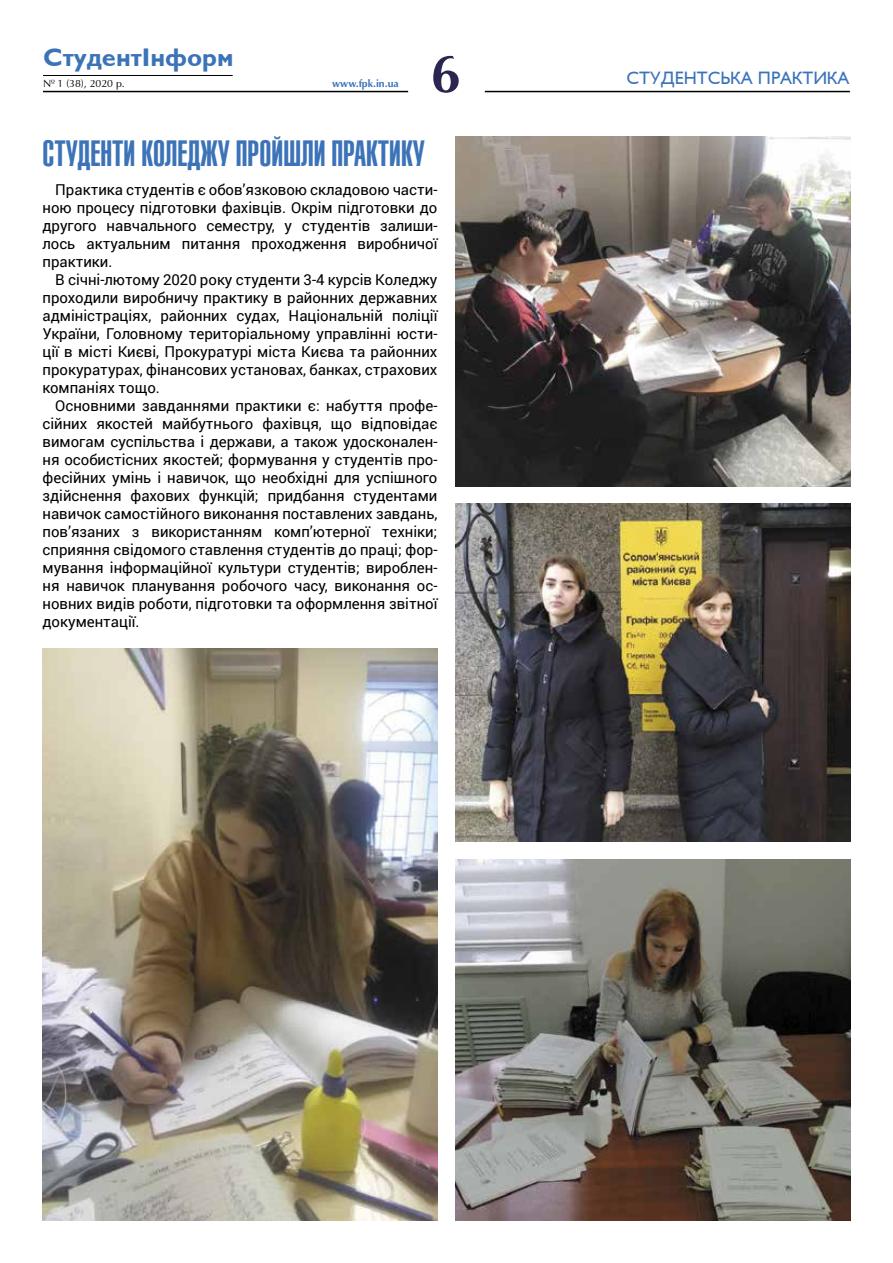
<style>
.page{position:relative;width:893px;height:1263px;background:#fff}
.page>*{position:absolute;margin:0;border:0;box-sizing:border-box;transform-origin:0 0}
.t1{font:700 54px "AG Opus";color:#2b264f}
.t2{font:36px "Helios Ultra Compressed";color:#3c73b8}
.t3{font:700 25.5px "Gals";color:#3c73b8}
.t4{font:18px "Gals";color:#3c73b8}
.t5{font:15px/18px "Roboto";color:#000;text-align:justify}
.t6{font:10.5px "AG Opus";color:#000}
.t7{font:700 10.5px "AG Opus";color:#3c73b8}
.s1{font-family:"AG Opus HR"}
</style>
<div class="page">
<hr style="left:43px;top:91px;width:365px;height:1px;background:#000">
<hr style="left:485px;top:91px;width:365px;height:1px;background:#000">
<hr style="left:43px;top:75px;width:190px;height:1px;background:#000">
<img style="left:455px;top:137px;width:395px;height:350px">
<img style="left:455px;top:859px;width:395px;height:361px">
<img style="left:455px;top:504px;width:395px;height:338px">
<img style="left:43px;top:649px;width:394px;height:571px">
<h3 class="t3" style="left:43px;top:43px;width:192px">СтудентІнформ</h3>
<p class="t6" style="left:43px;top:78px;width:83px"><span class="s1">№</span> 1 (38), 2020 р.</p>
<p class="t7" style="left:332px;top:77px;width:68px">www.fpk.in.ua</p>
<p class="t4" style="left:626px;top:69px;width:225px">СТУДЕНТСЬКА ПРАКТИКА</p>
<h1 class="t1" style="left:431px;top:42px;width:32px">6</h1>
<h2 class="t2" style="left:43px;top:133px;width:384px">СТУДЕНТИ КОЛЕДЖУ ПРОЙШЛИ ПРАКТИКУ</h2>
<p class="t5" style="left:43px;top:180px;width:396px;text-indent:13px">Практика студентів є обов’язковою складовою части&shy;ною процесу підготовки фахівців. Окрім підготовки до другого навчального семестру, у студентів залиши&shy;лось актуальним питання проходження виробничої практики.</p>
<p class="t5" style="left:43px;top:270px;width:396px;text-indent:13px">В січні-лютому 2020 року студенти 3-4 курсів Коледжу проходили виробничу практику в районних державних адміністраціях, районних судах, Національній поліції України, Головному територіальному управлінні юсти&shy;ції в місті Києві, Прокуратурі міста Києва та районних прокуратурах, фінансових установах, банках, страхових компаніях тощо.</p>
<p class="t5" style="left:43px;top:396px;width:396px;text-indent:13px">Основними завданнями практики є: набуття профе&shy;сійних якостей майбутнього фахівця, що відповідає вимогам суспільства і держави, а також удосконален&shy;ня особистісних якостей; формування у студентів про&shy;фесійних умінь і навичок, що необхідні для успішного здійснення фахових функцій; придбання студентами навичок самостійного виконання поставлених завдань, пов’язаних з використанням комп’ютерної техніки; сприяння свідомого ставлення студентів до праці; фор&shy;мування інформаційної культури студентів; вироблен&shy;ня навичок планування робочого часу, виконання ос&shy;новних видів роботи, підготовки та оформлення звітної документації.</p>
</div>
